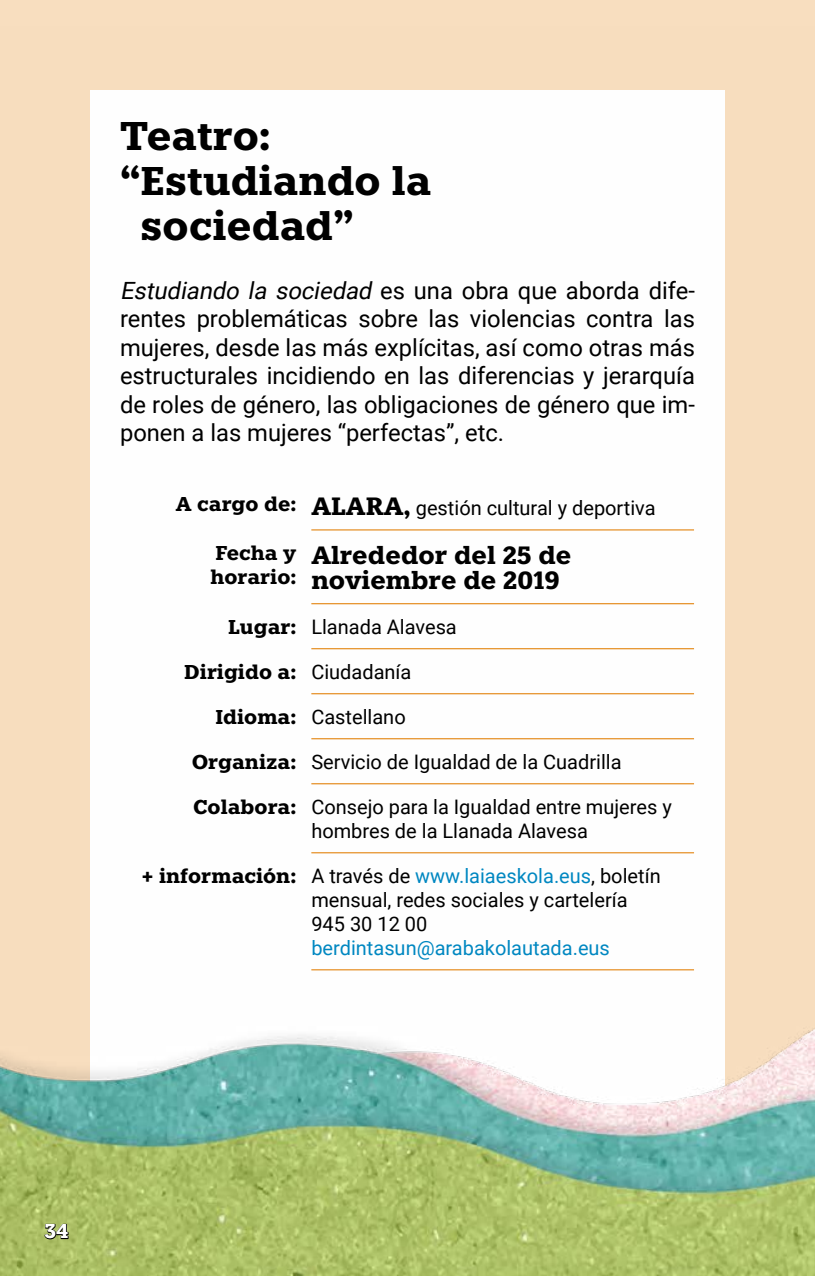
<style>
.page{position:relative;width:815px;height:1276px;background:#f8debf}
.page>*{position:absolute;margin:0;border:0;box-sizing:border-box;transform-origin:0 0}
.t1{font:700 40px "Knile";color:#000}
.t2{font:700 25px/25px "Knile";color:#000}
.t3{font:23.75px/28.5px "Roboto";color:#000;text-align:justify}
.t4{font:20px/24px "Roboto";color:#000}
.t5{font:700 20px/24px "Knile";color:#000}
.t6{font:20px "Roboto";color:#0088c2}
.t7{font:700 20px "Knile";color:#fff}
.s1{font-style:italic}
.s2{font-family:"Knile";font-weight:700;font-size:25px}
.s3{font-family:"Knile";font-weight:700}
.s4{font-family:"Roboto";font-weight:400}
.s5{color:#0088c2}
</style>
<div class="page">
<img style="left:0;top:90px;width:815px;height:1186px">
<svg style="left:43px;top:1223px;width:26px;height:17px"></svg>
<h1 class="t1" style="left:120px;top:110px;width:152px">Teatro:</h1>
<h1 class="t1" style="left:120px;top:155px;width:313px">“Estudiando la</h1>
<h1 class="t1" style="left:141px;top:200px;width:215px">sociedad”</h1>
<p class="t3" style="left:120px;top:275px;width:576px"><span class="s1">Estudiando la sociedad</span> es una obra que aborda dife&shy;rentes problemáticas sobre las violencias contra las mujeres, desde las más explícitas, así como otras más estructurales incidiendo en las diferencias y jerarquía de roles de género, las obligaciones de género que im&shy;ponen a las mujeres “perfectas”, etc.</p>
<p class="t4" style="left:176px;top:495px;width:481px"><sup>A</sup> <sup>cargo</sup> <sup>de:</sup> <span class="s2">ALARA,</span> gestión cultural y deportiva</p>
<p class="t5" style="left:211px;top:541px;width:87px">Fecha y horario:</p>
<p class="t2" style="left:311px;top:542px;width:261px">Alrededor del 25 de noviembre de 2019</p>
<p class="t4" style="left:228px;top:614px;width:230px"><span class="s3">Lugar:</span> Llanada Alavesa</p>
<p class="t5" style="left:184px;top:659px;width:229px">Dirigido a: <span class="s4">Ciudadanía</span></p>
<p class="t4" style="left:215px;top:704px;width:192px"><span class="s3">Idioma:</span> Castellano</p>
<p class="t4" style="left:192px;top:749px;width:431px"><span class="s3">Organiza:</span> Servicio de Igualdad de la Cuadrilla</p>
<p class="t4" style="left:311px;top:794px;width:362px;text-indent:-118px"><span class="s3">Colabora:</span> Consejo para la Igualdad entre mujeres y hombres de la Llanada Alavesa</p>
<p class="t4" style="left:311px;top:863px;width:351px;text-indent:-169px"><span class="s3">+ información:</span> A través de <span class="s5">www.laiaeskola.eus</span>, boletín mensual, redes sociales y cartelería<br>945 30 12 00</p>
<p class="t6" style="left:311px;top:933px;width:300px">berdintasun@arabakolautada.eus</p>
<p class="t7" style="left:45px;top:1218px;width:26px">34</p>
</div>
